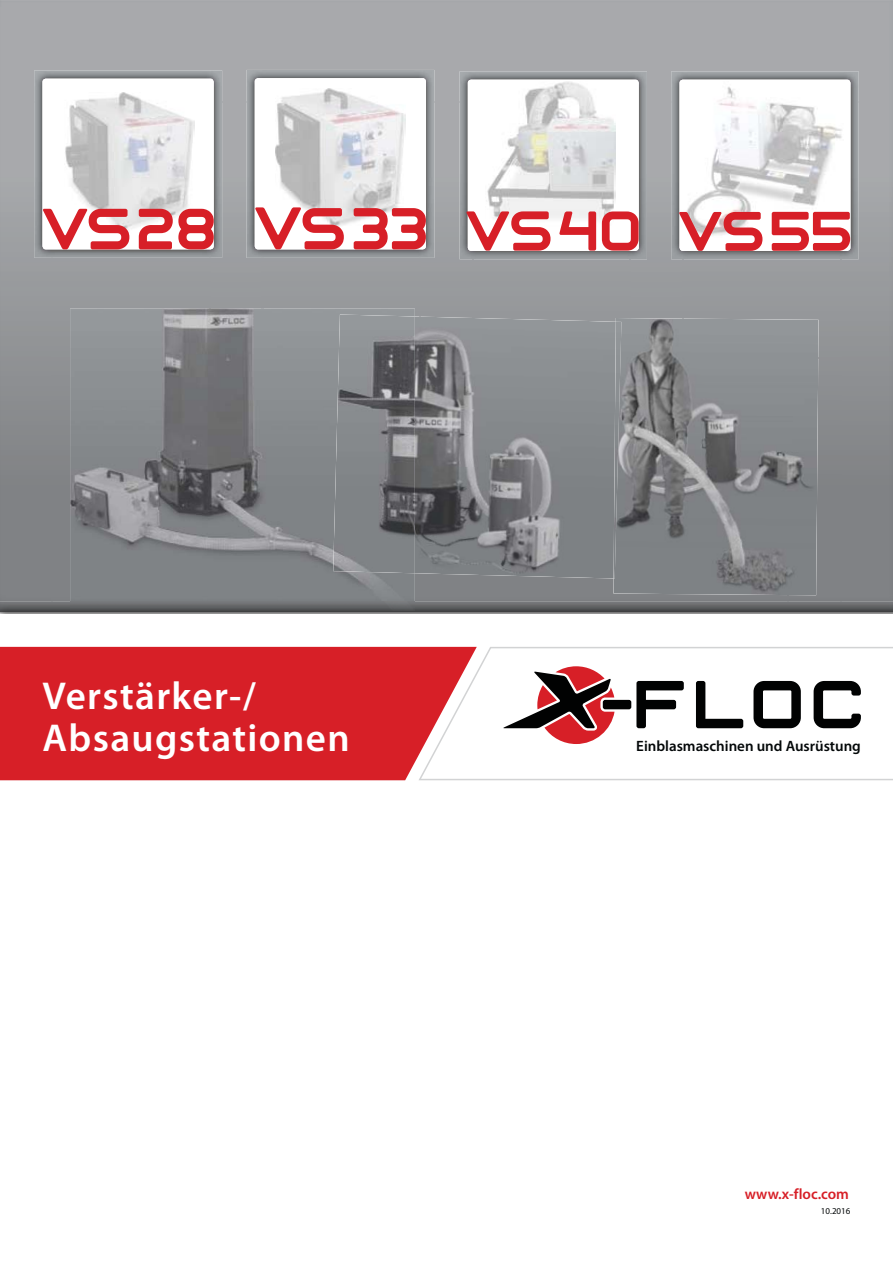
<style>
.page{position:relative;width:893px;height:1263px;background:#fff}
.page>*{position:absolute;margin:0;border:0;box-sizing:border-box;transform-origin:0 0}
.t1{font:600 39px/42px "Myriad Pro";letter-spacing:.035em;color:#fff}
.t2{font:600 15px "Myriad Pro";color:#040809}
.t3{font:600 15px "Myriad Pro";color:#d71f27}
.t4{font:9px "Myriad Pro";color:#040809}
</style>
<div class="page">
<img style="left:210px;top:101px;width:52px;height:207px">
<img style="left:421px;top:101px;width:51px;height:215px">
<img style="left:70px;top:308px;width:345px;height:293px">
<img style="left:415px;top:316px;width:201px;height:263px">
<img style="left:333px;top:314px;width:82px;height:259px">
<img style="left:613px;top:318px;width:205px;height:277px">
<img style="left:613px;top:322px;width:8px;height:257px">
<img style="left:34px;top:70px;width:188px;height:188px">
<div style="left:42px;top:79px;width:172px;height:170px;background:#fff;border-radius:3px"></div>
<img style="left:65px;top:93px;width:130px;height:144px">
<svg style="left:43px;top:209px;width:86px;height:40px"></svg>
<svg style="left:139px;top:209px;width:75px;height:40px"></svg>
<img style="left:246px;top:70px;width:188px;height:188px">
<div style="left:255px;top:78px;width:171px;height:171px;background:#fff;border-radius:3px"></div>
<img style="left:275px;top:88px;width:131px;height:137px">
<svg style="left:354px;top:208px;width:72px;height:41px"></svg>
<svg style="left:255px;top:207px;width:89px;height:42px"></svg>
<img style="left:671px;top:71px;width:188px;height:188px">
<div style="left:679px;top:80px;width:171px;height:171px;background:#fff;border-radius:3px"></div>
<img style="left:681px;top:87px;width:164px;height:152px">
<svg style="left:679px;top:212px;width:83px;height:39px"></svg>
<svg style="left:772px;top:212px;width:78px;height:39px"></svg>
<img style="left:459px;top:71px;width:188px;height:188px">
<div style="left:468px;top:80px;width:171px;height:171px;background:#fff;border-radius:3px"></div>
<img style="left:487px;top:81px;width:129px;height:146px">
<svg style="left:466px;top:211px;width:84px;height:40px"></svg>
<svg style="left:559px;top:211px;width:37px;height:40px"></svg>
<svg style="left:602px;top:211px;width:36px;height:40px"></svg>
<div style="left:0;top:647px;width:417px;height:133px;background:#d71f27"></div>
<svg style="left:417px;top:646px;width:476px;height:135px"></svg>
<h1 class="t1" style="left:42px;top:678px;width:309px">Verstärker-/<br>Absaugstationen</h1>
<p class="t2" style="left:636px;top:740px;width:226px">Einblasmaschinen und Ausrüstung</p>
<p class="t3" style="left:745px;top:1188px;width:106px">www.x-floc.com</p>
<p class="t4" style="left:821px;top:1208px;width:31px">10.2016</p>
</div>
